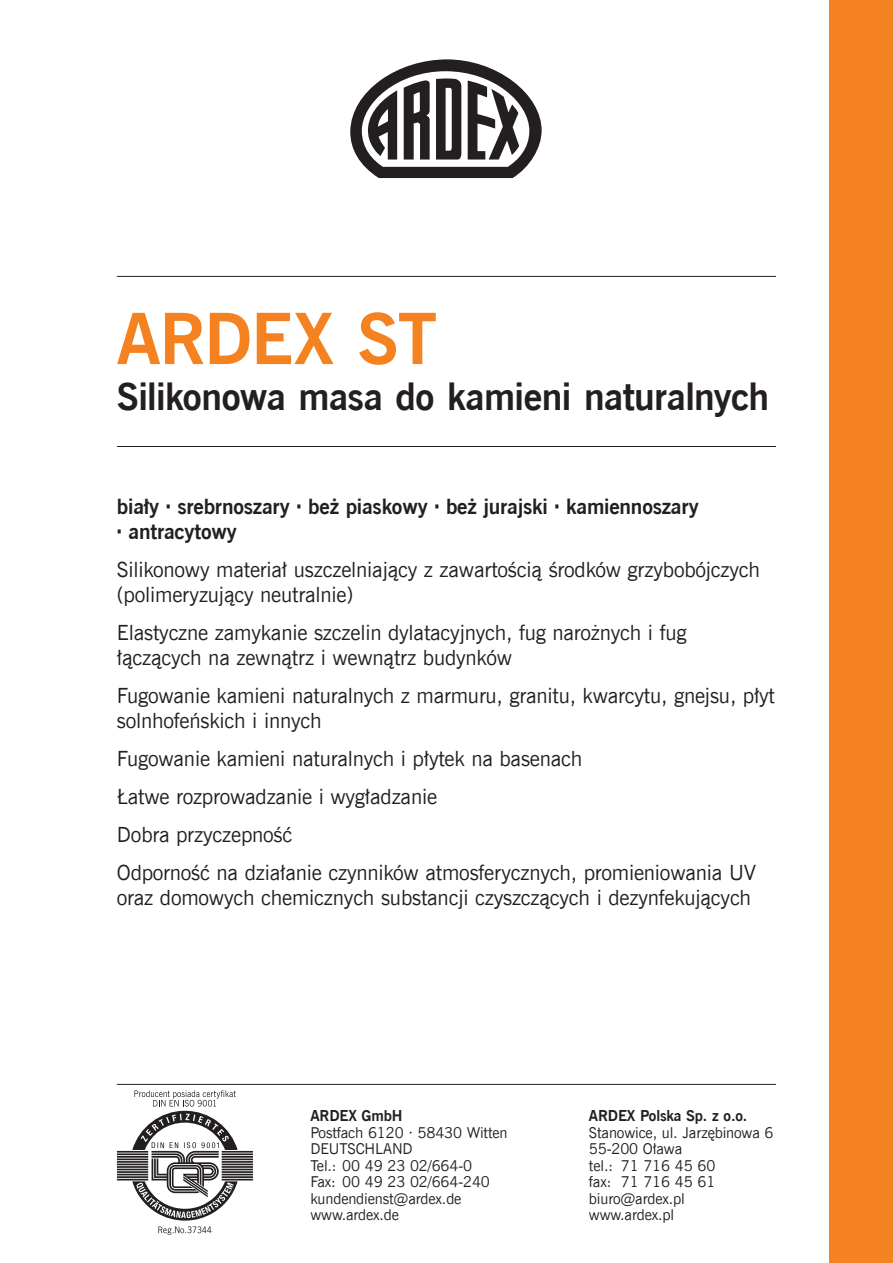
<style>
.page{position:relative;width:893px;height:1263px;background:#fff}
.page>*{position:absolute;margin:0;border:0;box-sizing:border-box;transform-origin:0 0}
.t1{font:700 70.5px "News Goth EU";letter-spacing:-.015em;color:#f58220}
.t2{font:700 37.5px "News Goth EU";letter-spacing:-.02em;color:#231f20}
.t3{font:21px/25.2px "News Goth EU";letter-spacing:-.01em;color:#231f20}
.t4{font:700 21px/25.2px "News Goth EU";letter-spacing:-.01em;color:#231f20}
.t5{font:15px/16.5px "News Goth EU";letter-spacing:-.01em;color:#231f20}
.t6{font:700 15px "News Goth EU";letter-spacing:-.01em;color:#231f20}
</style>
<div class="page">
<div style="left:829px;top:0;width:64px;height:1263px;background:#f58220"></div>
<hr style="left:117px;top:1084px;width:659px;height:1px;background:#231f20">
<hr style="left:117px;top:276px;width:659px;height:1px;background:#231f20">
<hr style="left:117px;top:446px;width:659px;height:1px;background:#231f20">
<svg style="left:350px;top:59px;width:192px;height:119px"></svg>
<svg style="left:158px;top:1226px;width:53px;height:9px"></svg>
<svg style="left:117px;top:1090px;width:136px;height:130px"></svg>
<h1 class="t1" style="left:117px;top:295px;width:322px">ARDEX ST</h1>
<h2 class="t2" style="left:117px;top:373px;width:654px">Silikonowa masa do kamieni naturalnych</h2>
<p class="t4" style="left:129px;top:494px;width:572px;text-indent:-12px">biały srebrnoszary beż piaskowy beż jurajski kamiennoszary antracytowy</p>
<p class="t3" style="left:117px;top:557px;width:645px">Silikonowy materiał uszczelniający z zawartością środków grzybobójczych (polimeryzujący neutralnie)</p>
<p class="t3" style="left:117px;top:620px;width:571px">Elastyczne zamykanie szczelin dylatacyjnych, fug narożnych i fug łączących na zewnątrz i wewnątrz budynków</p>
<p class="t3" style="left:117px;top:684px;width:660px">Fugowanie kamieni naturalnych z marmuru, granitu, kwarcytu, gnejsu, płyt solnhofeńskich i innych</p>
<p class="t3" style="left:117px;top:740px;width:641px;line-height:38px">Fugowanie kamieni naturalnych i płytek na basenach<br>Łatwe rozprowadzanie i wygładzanie<br>Dobra przyczepność<br>Odporność na działanie czynników atmosferycznych, promieniowania UV</p>
<p class="t3" style="left:117px;top:886px;width:636px">oraz domowych chemicznych substancji czyszczących i dezynfekujących</p>
<p class="t6" style="left:310px;top:1107px;width:94px">ARDEX GmbH</p>
<p class="t5" style="left:310px;top:1125px;width:199px">Postfach 6120 · 58430 Witten<br>DEUTSCHLAND<br>Tel.: 00 49 23 02/664-0<br>Fax: 00 49 23 02/664-240 kundendienst@ardex.de www.ardex.de</p>
<p class="t6" style="left:589px;top:1107px;width:160px">ARDEX Polska Sp. z o.o.</p>
<p class="t5" style="left:589px;top:1125px;width:186px">Stanowice, ul. Jarzębinowa 6<br>55‑200 Oława<br>tel.: 71 716 45 60<br>fax: 71 716 45 61 biuro@ardex.pl www.ardex.pl</p>
</div>
